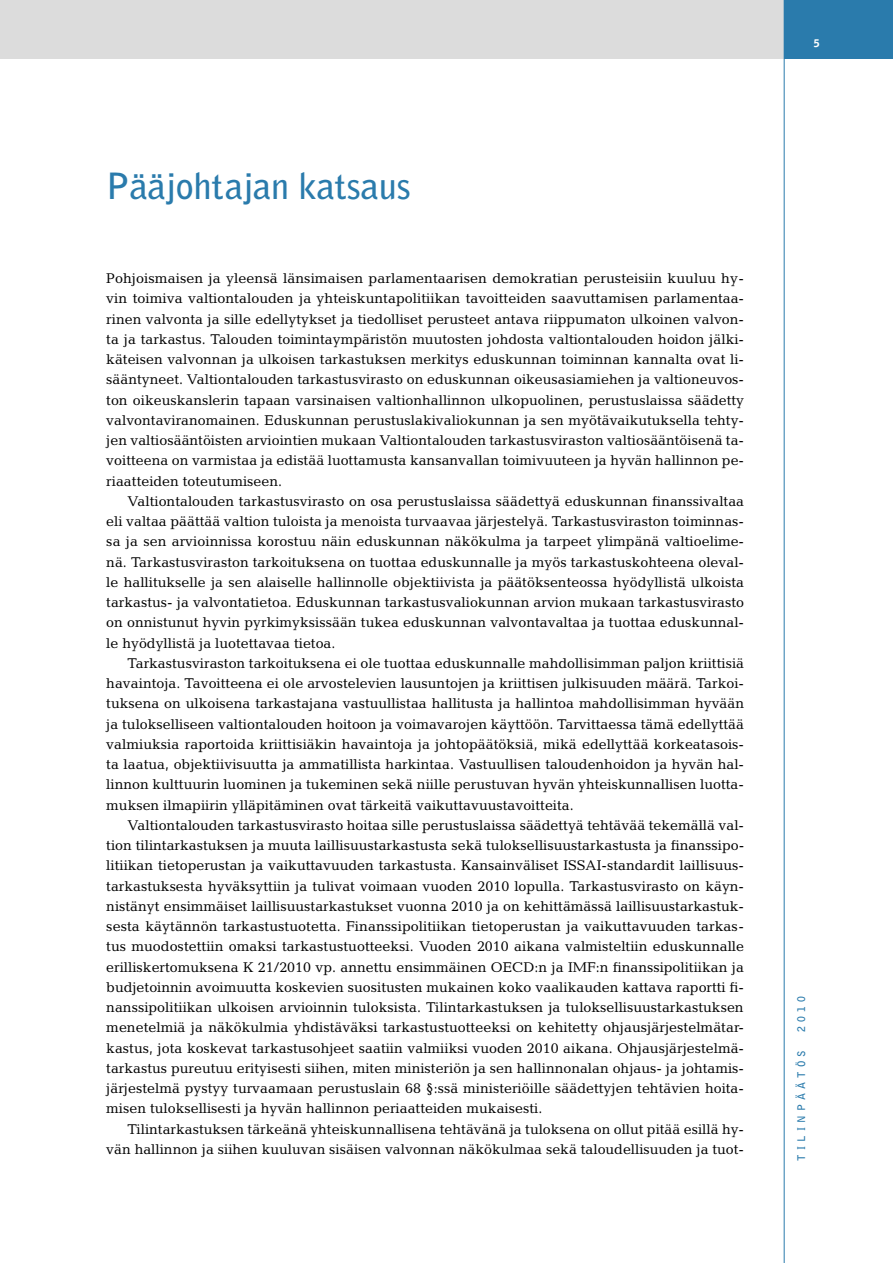
<style>
.page{position:relative;width:893px;height:1263px;background:#fff}
.page>*{position:absolute;margin:0;border:0;box-sizing:border-box;transform-origin:0 0}
.t1{font:700 36px "Bell Gothic";color:#2a7bac}
.t2{font:14.25px/20.2px "Candida";color:#000;text-align:justify}
.t3{font:700 10.5px "Bell Gothic";letter-spacing:.4em;color:#2a7bac}
.t4{font:900 10.5px "Bell Gothic";color:#fff}
</style>
<div class="page">
<div style="left:0;top:0;width:874px;height:59px;background:#dcdcdc"></div>
<div style="left:784px;top:0;width:109px;height:59px;background:#2a7bac"></div>
<hr style="left:784px;top:0;width:1px;height:1263px;background:#2a7bac">
<h1 class="t1" style="left:106px;top:164px;width:306px">Pääjohtajan katsaus</h1>
<p class="t2" style="left:106px;top:268px;width:639px">Pohjoismaisen ja yleensä länsimaisen parlamentaarisen demokratian perusteisiin kuuluu hy&shy;vin toimiva valtiontalouden ja yhteiskuntapolitiikan tavoitteiden saavuttamisen parlamentaa&shy;rinen valvonta ja sille edellytykset ja tiedolliset perusteet antava riippumaton ulkoinen valvon&shy;ta ja tarkastus. Talouden toimintaympäristön muutosten johdosta valtiontalouden hoidon jälki&shy;käteisen valvonnan ja ulkoisen tarkastuksen merkitys eduskunnan toiminnan kannalta ovat li&shy;sääntyneet. Valtiontalouden tarkastusvirasto on eduskunnan oikeusasiamiehen ja valtioneuvos&shy;ton oikeuskanslerin tapaan varsinaisen valtionhallinnon ulkopuolinen, perustuslaissa säädetty valvontaviranomainen. Eduskunnan perustuslakivaliokunnan ja sen myötävaikutuksella tehty&shy;jen valtiosääntöisten arviointien mukaan Valtiontalouden tarkastusviraston valtiosääntöisenä ta&shy;voitteena on varmistaa ja edistää luottamusta kansanvallan toimivuuteen ja hyvän hallinnon pe&shy;riaatteiden toteutumiseen.</p>
<p class="t2" style="left:106px;top:491px;width:639px;text-indent:21px">Valtiontalouden tarkastusvirasto on osa perustuslaissa säädettyä eduskunnan finanssivaltaa eli valtaa päättää valtion tuloista ja menoista turvaavaa järjestelyä. Tarkastusviraston toiminnas&shy;sa ja sen arvioinnissa korostuu näin eduskunnan näkökulma ja tarpeet ylimpänä valtioelime&shy;nä. Tarkastusviraston tarkoituksena on tuottaa eduskunnalle ja myös tarkastuskohteena oleval&shy;le hallitukselle ja sen alaiselle hallinnolle objektiivista ja päätöksenteossa hyödyllistä ulkoista tarkastus- ja valvontatietoa. Eduskunnan tarkastusvaliokunnan arvion mukaan tarkastusvirasto on onnistunut hyvin pyrkimyksissään tukea eduskunnan valvontavaltaa ja tuottaa eduskunnal&shy;le hyödyllistä ja luotettavaa tietoa.</p>
<p class="t2" style="left:106px;top:653px;width:639px;text-indent:21px">Tarkastusviraston tarkoituksena ei ole tuottaa eduskunnalle mahdollisimman paljon kriittisiä havaintoja. Tavoitteena ei ole arvostelevien lausuntojen ja kriittisen julkisuuden määrä. Tarkoi&shy;tuksena on ulkoisena tarkastajana vastuullistaa hallitusta ja hallintoa mahdollisimman hyvään ja tulokselliseen valtiontalouden hoitoon ja voimavarojen käyttöön. Tarvittaessa tämä edellyttää valmiuksia raportoida kriittisiäkin havaintoja ja johtopäätöksiä, mikä edellyttää korkeatasois&shy;ta laatua, objektiivisuutta ja ammatillista harkintaa. Vastuullisen taloudenhoidon ja hyvän hal&shy;linnon kulttuurin luominen ja tukeminen sekä niille perustuvan hyvän yhteiskunnallisen luotta&shy;muksen ilmapiirin ylläpitäminen ovat tärkeitä vaikuttavuustavoitteita.</p>
<p class="t2" style="left:106px;top:815px;width:639px;text-indent:21px">Valtiontalouden tarkastusvirasto hoitaa sille perustuslaissa säädettyä tehtävää tekemällä val&shy;tion tilintarkastuksen ja muuta laillisuustarkastusta sekä tuloksellisuustarkastusta ja finanssipo&shy;litiikan tietoperustan ja vaikuttavuuden tarkastusta. Kansainväliset ISSAI-standardit laillisuus&shy;tarkastuksesta hyväksyttiin ja tulivat voimaan vuoden 2010 lopulla. Tarkastusvirasto on käyn&shy;nistänyt ensimmäiset laillisuustarkastukset vuonna 2010 ja on kehittämässä laillisuustarkastuk&shy;sesta käytännön tarkastustuotetta. Finanssipolitiikan tietoperustan ja vaikuttavuuden tarkas&shy;tus muodostettiin omaksi tarkastustuotteeksi. Vuoden 2010 aikana valmisteltiin eduskunnalle erilliskertomuksena K 21/2010 vp. annettu ensimmäinen OECD:n ja IMF:n finanssipolitiikan ja budjetoinnin avoimuutta koskevien suositusten mukainen koko vaalikauden kattava raportti fi&shy;nanssipolitiikan ulkoisen arvioinnin tuloksista. Tilintarkastuksen ja tuloksellisuustarkastuksen menetelmiä ja näkökulmia yhdistäväksi tarkastustuotteeksi on kehitetty ohjausjärjestelmätar&shy;kastus, jota koskevat tarkastusohjeet saatiin valmiiksi vuoden 2010 aikana. Ohjausjärjestelmä&shy;tarkastus pureutuu erityisesti siihen, miten ministeriön ja sen hallinnonalan ohjaus- ja johtamis&shy;järjestelmä pystyy turvaamaan perustuslain 68 §:ssä ministeriöille säädettyjen tehtävien hoita&shy;misen tuloksellisesti ja hyvän hallinnon periaatteiden mukaisesti.</p>
<p class="t2" style="left:106px;top:1119px;width:639px;text-align:right">Tilintarkastuksen tärkeänä yhteiskunnallisena tehtävänä ja tuloksena on ollut pitää esillä hy&shy;vän hallinnon ja siihen kuuluvan sisäisen valvonnan näkökulmaa sekä taloudellisuuden ja tuot-</p>
<p class="t4" style="left:814px;top:37px;width:7px">5</p>
<p class="t3" style="left:795px;top:1032px;width:37px;rotate:-90deg">2010</p>
<p class="t3" style="left:795px;top:1161px;width:112px;rotate:-90deg">TILINPÄÄTÖS</p>
</div>
